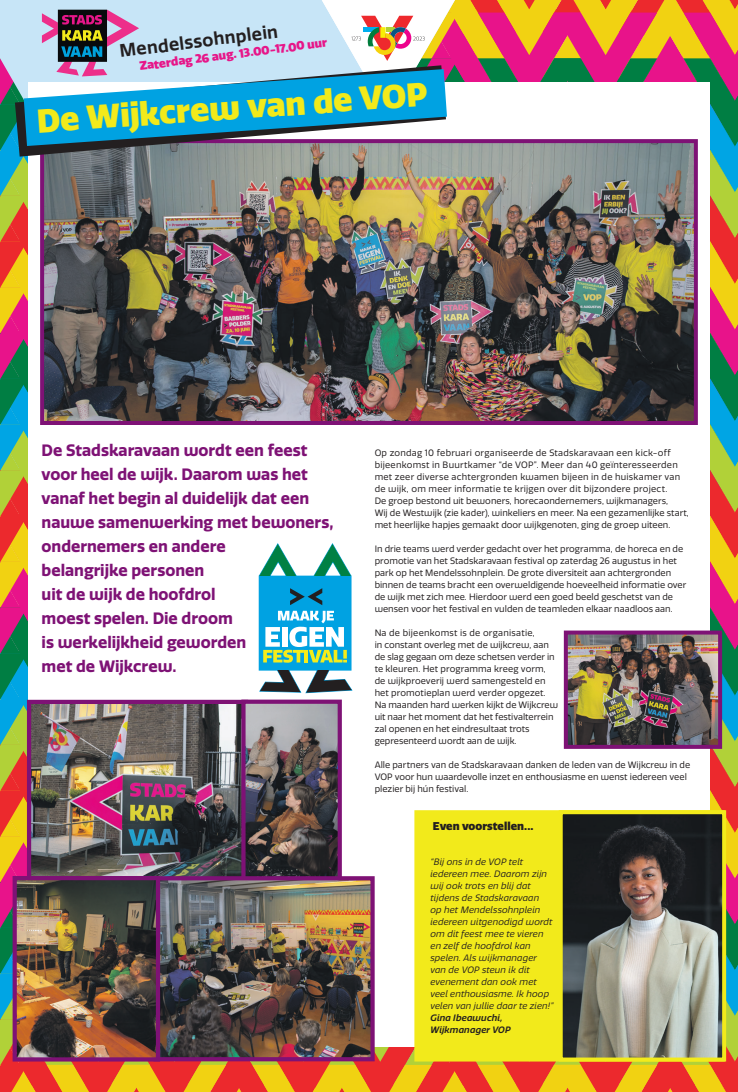
<style>
.page{position:relative;width:738px;height:1092px;background:#fff}
.page>*{position:absolute;margin:0;border:0;box-sizing:border-box;transform-origin:0 0}
.t1{font:900 32.4px "Quatro";color:#f2ea1b}
.t2{font:600 17.6px "Quatro";color:#231f20}
.t3{font:700 16px/24px "Quatro";color:#7e1275}
.t4{font:900 11.8px "Quatro";color:#e71689}
.t5{font:900 11px "Quatro";letter-spacing:.005em;color:#231f20}
.t6{font:9px/12px "Quatro";color:#231f20}
.t7{font:9px/12px "Quatro";letter-spacing:.02em;color:#231f20}
.t8{font:italic 9px/12px "Quatro";letter-spacing:.015em;color:#231f20}
.t9{font:italic 600 9px/12px "Quatro";letter-spacing:.015em;color:#231f20}
</style>
<div class="page">
<img style="left:0;top:0;width:737px;height:1091px">
<svg style="left:15px;top:65px;width:430px;height:92px;background:#8a9599"></svg>
<svg style="left:24px;top:69px;width:422px;height:77px;background:#43a5d3"></svg>
<h2 class="t2" style="left:118px;top:41px;width:161px;rotate:-7deg">Mendelssohnplein</h2>
<h3 class="t4" style="left:138px;top:59px;width:190px;rotate:-7deg">Zaterdag 26 aug. 13.00-17.00 uur</h3>
<h1 class="t1" style="left:36px;top:102px;width:387px;rotate:-4deg">De W ijkcrew van de V OP</h1>
<p class="t3" style="left:42px;top:439px;width:293px">De Stadskaravaan wordt een feest voor heel de wijk. Daarom was het vanaf het begin al duidelijk dat een nauwe samenwerking met bewoners, ondernemers en andere<br>belangrijke personen<br>uit de wijk de hoofdrol<br>moest spelen. Die droom<br>is werkelijkheid geworden<br>met de Wijkcrew.</p>
<p class="t7" style="left:374px;top:447px;width:315px">Op zondag 10 februari organiseerde de Stadskaravaan een kick-off bijeenkomst in Buurtkamer “de VOP”. Meer dan 40 geïnteresseerden met zeer diverse achtergronden kwamen bijeen in de huiskamer van de wijk, om meer informatie te krijgen over dit bijzondere project.<br>De groep bestond uit bewoners, horecaondernemers, wijkmanagers,<br>Wij de Westwijk (zie kader), winkeliers en meer. Na een gezamenlijke start, met heerlijke hapjes gemaakt door wijkgenoten, ging de groep uiteen.</p>
<p class="t6" style="left:374px;top:543px;width:313px">In drie teams werd verder gedacht over het programma, de horeca en de promotie van het Stadskaravaan festival op zaterdag 26 augustus in het park op het Mendelssohnplein. De grote diversiteit aan achtergronden binnen de teams bracht een overweldigende hoeveelheid informatie over de wijk met zich mee. Hierdoor werd een goed beeld geschetst van de wensen voor het festival en vulden de teamleden elkaar naadloos aan.</p>
<p class="t6" style="left:374px;top:627px;width:185px">Na de bijeenkomst is de organisatie,<br>in constant overleg met de wijkcrew, aan de slag gegaan om deze schetsen verder in te kleuren. Het programma kreeg vorm, de wijkproeverij werd samengesteld en het promotieplan werd verder opgezet.<br>Na maanden hard werken kijkt de Wijkcrew uit naar het moment dat het festivalterrein zal openen en het eindresultaat trots gepresenteerd wordt aan de wijk.</p>
<p class="t6" style="left:374px;top:759px;width:317px">Alle partners van de Stadskaravaan danken de leden van de Wijkcrew in de<br>VOP voor hun waardevolle inzet en enthousiasme en wenst iedereen veel plezier bij hún festival.</p>
<p class="t5" style="left:432px;top:819px;width:102px">Even voorstellen...</p>
<p class="t8" style="left:430px;top:855px;width:124px">“Bij ons in de VOP telt iedereen mee. Daarom zijn wij ook trots en blij dat tijdens de Stadskaravaan<br>op het Mendelssohnplein iedereen uitgenodigd wordt om dit feest mee te vieren en zelf de hoofdrol kan spelen. Als wijkmanager van de VOP steun ik dit evenement dan ook met veel enthousiasme. Ik hoop velen van jullie daar te zien!”</p>
<p class="t9" style="left:430px;top:1011px;width:82px">Gina Ibeawuchi,<br>Wijkmanager VOP</p>
</div>
